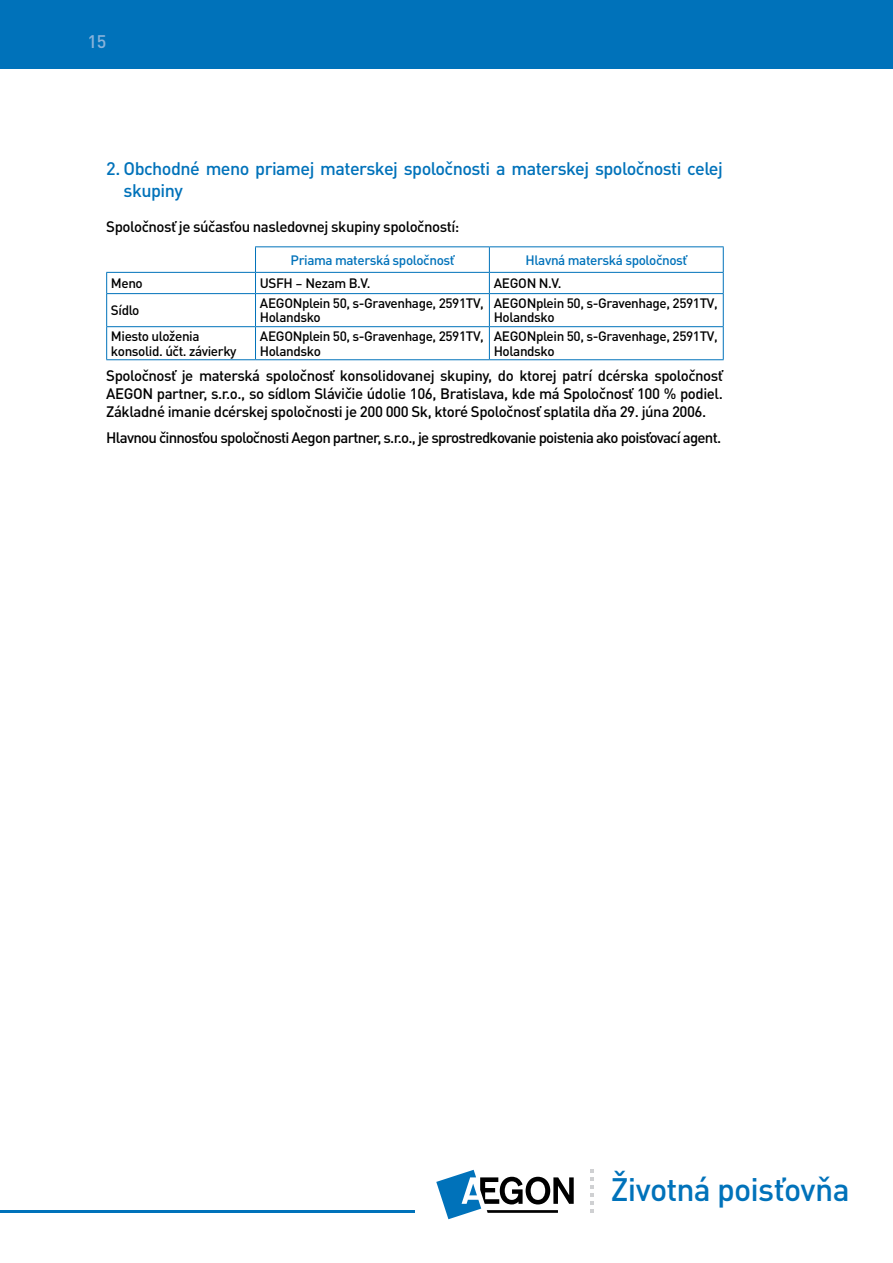
<style>
.page{position:relative;width:893px;height:1263px;background:#fff}
.page>*{position:absolute;margin:0;border:0;box-sizing:border-box;transform-origin:0 0}
.t1{font:500 32.1px "DIN Pro";letter-spacing:-.025em;color:#0072ba}
.t2{font:500 18px/21.6px "DIN Pro";letter-spacing:-.03em;color:#0072ba}
.t3{font:500 18px "DIN Pro";color:#89b3db}
.t4{font:500 15px/18px "DIN Pro";letter-spacing:-.045em;color:#000;text-align:justify}
.t5{font:500 13.5px/14.2px "DIN Pro";letter-spacing:-.03em;color:#000}
.t6{font:500 13.5px "DIN Pro";letter-spacing:-.03em;color:#0072ba}
.s1{font-family:"Nimbus Sans DOT";font-weight:400}
</style>
<div class="page">
<svg style="left:436px;top:1170px;width:138px;height:49px"></svg>
<svg style="left:590px;top:1169px;width:4px;height:44px"></svg>
<hr style="left:0;top:1210px;width:415px;height:3px;background:#0072ba">
<div style="left:0;top:0;width:893px;height:68px;background:#0072ba"></div>
<svg style="left:107px;top:247px;width:616px;height:112px"></svg>
<svg style="left:489px;top:247px;width:1px;height:46px"></svg>
<hr style="left:106px;top:293px;width:149px;height:1px;background:#0072ba">
<hr style="left:255px;top:293px;width:234px;height:1px;background:#0072ba">
<hr style="left:255px;top:294px;width:1px;height:32px;background:#0072ba">
<hr style="left:489px;top:293px;width:235px;height:1px;background:#0072ba">
<hr style="left:489px;top:294px;width:1px;height:32px;background:#0072ba">
<hr style="left:106px;top:326px;width:149px;height:1px;background:#0072ba">
<hr style="left:255px;top:326px;width:234px;height:1px;background:#0072ba">
<hr style="left:255px;top:327px;width:1px;height:32px;background:#0072ba">
<hr style="left:489px;top:326px;width:235px;height:1px;background:#0072ba">
<hr style="left:489px;top:327px;width:1px;height:32px;background:#0072ba">
<svg style="left:106px;top:273px;width:1px;height:20px"></svg>
<hr style="left:106px;top:294px;width:1px;height:32px;background:#0072ba">
<hr style="left:723px;top:294px;width:1px;height:32px;background:#0072ba">
<hr style="left:106px;top:327px;width:1px;height:32px;background:#0072ba">
<hr style="left:723px;top:327px;width:1px;height:32px;background:#0072ba">
<hr style="left:106px;top:359px;width:149px;height:1px;background:#0072ba">
<hr style="left:255px;top:359px;width:234px;height:1px;background:#0072ba">
<hr style="left:489px;top:359px;width:235px;height:1px;background:#0072ba">
<hr style="left:106px;top:272px;width:149px;height:1px;background:#0072ba">
<hr style="left:255px;top:246px;width:234px;height:1px;background:#0072ba">
<svg style="left:255px;top:247px;width:1px;height:46px"></svg>
<hr style="left:489px;top:246px;width:235px;height:1px;background:#0072ba">
<svg style="left:723px;top:247px;width:1px;height:46px"></svg>
<hr style="left:255px;top:272px;width:234px;height:1px;background:#0072ba">
<hr style="left:489px;top:272px;width:235px;height:1px;background:#0072ba">
<p class="t3" style="left:88px;top:29px;width:20px">15</p>
<p class="t2" style="left:124px;top:157px;width:601px;text-indent:-17px">2. Obchodné meno priamej materskej spoločnosti a materskej spoločnosti celej skupiny</p>
<p class="t4" style="left:106px;top:217px;width:355px">Spoločnosť je súčasťou nasledovnej skupiny spoločností:</p>
<p class="t6" style="left:291px;top:251px;width:165px">Priama materská spoločnosť</p>
<p class="t6" style="left:526px;top:251px;width:163px">Hlavná materská spoločnosť</p>
<p class="t5" style="left:111px;top:276px;width:33px">Meno</p>
<p class="t5" style="left:260px;top:276px;width:112px">USFH <span class="s1">–</span> Nezam B.V.</p>
<p class="t5" style="left:494px;top:276px;width:18px">Aegon</p>
<p class="t5" style="left:539px;top:276px;width:24px">N.V.</p>
<p class="t5" style="left:111px;top:303px;width:30px">Sídlo</p>
<p class="t5" style="left:260px;top:296px;width:18px">Aegon</p>
<p class="t5" style="left:260px;top:296px;width:226px;text-indent:42px">plein 50, s-Gravenhage, 2591TV,<br>Holandsko</p>
<p class="t5" style="left:494px;top:296px;width:18px">Aegon</p>
<p class="t5" style="left:494px;top:296px;width:226px;text-indent:42px">plein 50, s-Gravenhage, 2591TV,<br>Holandsko</p>
<p class="t5" style="left:111px;top:329px;width:127px">Miesto uloženia konsolid. účt. závierky</p>
<p class="t5" style="left:260px;top:329px;width:18px">Aegon</p>
<p class="t5" style="left:494px;top:329px;width:226px;text-indent:42px">plein 50, s-Gravenhage, 2591TV,<br>Holandsko</p>
<p class="t4" style="left:106px;top:366px;width:618px">Spoločnosť je materská spoločnosť konsolidovanej skupiny, do ktorej patrí dcérska spoločnosť AEGON partner, s.r.o., so sídlom Slávičie údolie 106, Bratislava, kde má Spoločnosť 100 % podiel.<br>Základné imanie dcérskej spoločnosti je 200 000 Sk, ktoré Spoločnosť splatila dňa 29. júna 2006.</p>
<p class="t4" style="left:106px;top:428px;width:616px">Hlavnou činnosťou spoločnosti Aegon partner, s.r.o., je sprostredkovanie poistenia ako poisťovací agent.</p>
<p class="t5" style="left:260px;top:329px;width:226px;text-indent:42px">plein 50, s-Gravenhage, 2591TV,<br>Holandsko</p>
<p class="t5" style="left:494px;top:329px;width:18px">Aegon</p>
<h1 class="t1" style="left:611px;top:1167px;width:241px">Životná poisťovňa</h1>
</div>
